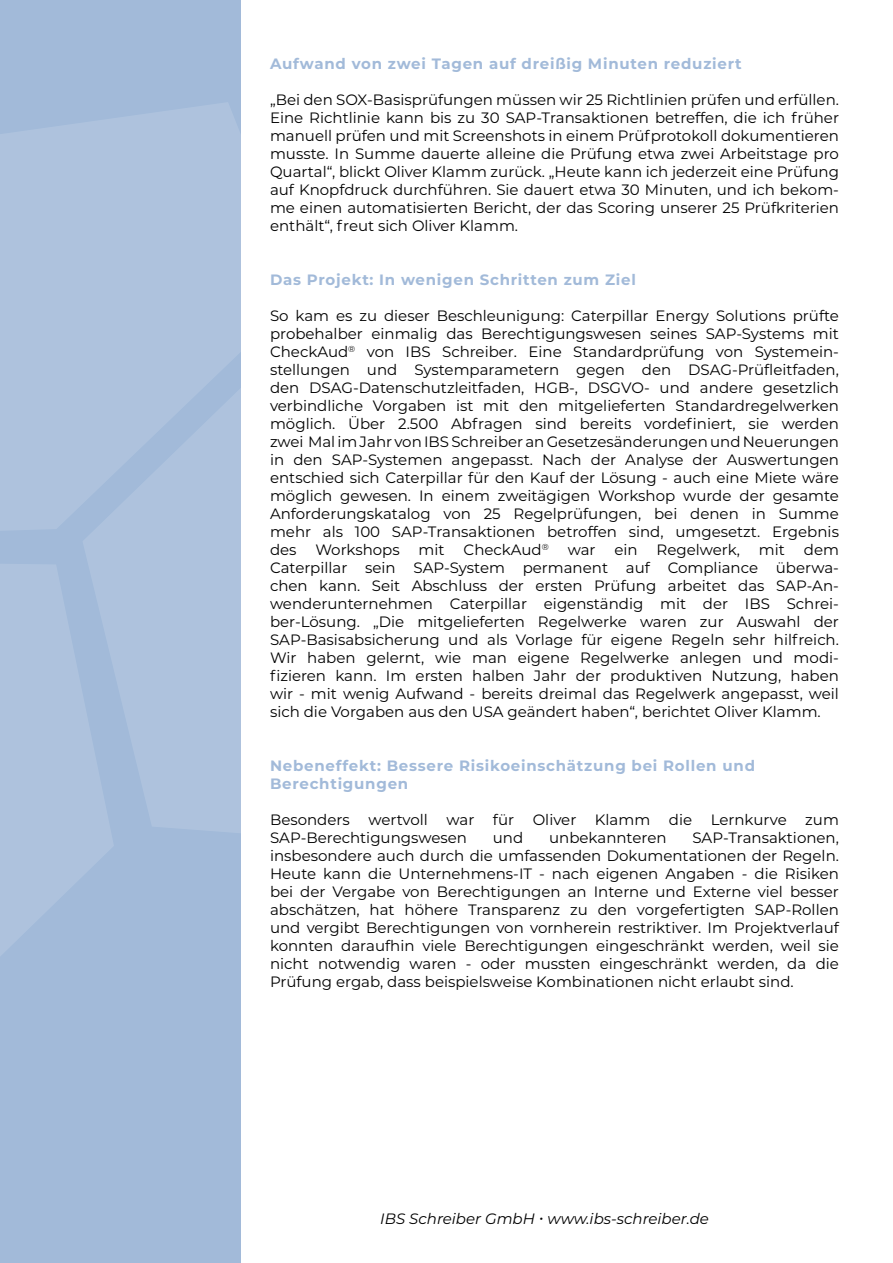
<style>
.page{position:relative;width:893px;height:1263px;background:#fff}
.page>*{position:absolute;margin:0;border:0;box-sizing:border-box;transform-origin:0 0}
.t1{font:15px/18px "Montserrat";color:#000;text-align:justify}
.t2{font:700 15px/18px "Montserrat";letter-spacing:.05em;color:#a2bad9}
.t3{font:italic 15px "Montserrat";color:#000}
</style>
<div class="page">
<div style="left:0;top:0;width:241px;height:1263px;background:#a2bad9"></div>
<svg style="left:0;top:103px;width:241px;height:853px;fill:#aec2dd"></svg>
<p class="t2" style="left:270px;top:53px;width:473px">Aufwand von zwei Tagen auf dreißig Minuten reduziert</p>
<p class="t1" style="left:270px;top:90px;width:570px">„Bei den SOX-Basisprüfungen müssen wir 25 Richtlinien prüfen und erfüllen.<br>Eine Richtlinie kann bis zu 30 SAP-Transaktionen betreffen, die ich früher manuell prüfen und mit Screenshots in einem Prüfprotokoll dokumentieren musste. In Summe dauerte alleine die Prüfung etwa zwei Arbeitstage pro Quartal“, blickt Oliver Klamm zurück. „Heute kann ich jederzeit eine Prüfung auf Knopfdruck durchführen. Sie dauert etwa 30 Minuten, und ich bekom&shy;me einen automatisierten Bericht, der das Scoring unserer 25 Prüfkriterien enthält“, freut sich Oliver Klamm.</p>
<p class="t2" style="left:270px;top:269px;width:367px">Das Projekt: In wenigen Schritten zum Ziel</p>
<p class="t1" style="left:270px;top:306px;width:570px">So kam es zu dieser Beschleunigung: Caterpillar Energy Solutions prüfte probehalber einmalig das Berechtigungswesen seines SAP-Systems mit CheckAud<sup>®</sup> von IBS Schreiber. Eine Standardprüfung von Systemein&shy;stellungen und Systemparametern gegen den DSAG-Prüfleitfaden, den DSAG-Datenschutzleitfaden, HGB-, DSGVO- und andere gesetzlich verbindliche Vorgaben ist mit den mitgelieferten Standardregelwerken möglich. Über 2.500 Abfragen sind bereits vordefiniert, sie werden zwei Mal im Jahr von IBS Schreiber an Gesetzesänderungen und Neuerungen in den SAP-Systemen angepasst. Nach der Analyse der Auswertungen entschied sich Caterpillar für den Kauf der Lösung - auch eine Miete wäre möglich gewesen. In einem zweitägigen Workshop wurde der gesamte Anforderungskatalog von 25 Regelprüfungen, bei denen in Summe mehr als 100 SAP-Transaktionen betroffen sind, umgesetzt. Ergebnis des</p>
<p class="t1" style="left:315px;top:540px;width:86px">Workshops</p>
<p class="t1" style="left:419px;top:540px;width:28px">mit</p>
<p class="t1" style="left:464px;top:540px;width:87px">CheckAud<sup>®</sup></p>
<p class="t1" style="left:568px;top:540px;width:29px">war</p>
<p class="t1" style="left:614px;top:540px;width:25px">ein</p>
<p class="t1" style="left:656px;top:540px;width:85px">Regelwerk,</p>
<p class="t1" style="left:759px;top:540px;width:28px">mit</p>
<p class="t1" style="left:270px;top:540px;width:570px;text-indent:534px">dem Caterpillar sein SAP-System permanent auf Compliance überwa&shy;chen kann. Seit Abschluss der ersten Prüfung arbeitet das SAP-An&shy;wenderunternehmen Caterpillar eigenständig mit der IBS Schrei&shy;ber-Lösung. „Die mitgelieferten Regelwerke waren zur Auswahl der SAP-Basisabsicherung und als Vorlage für eigene Regeln sehr hilfreich.<br>Wir haben gelernt, wie man eigene Regelwerke anlegen und modi&shy;fizieren kann. Im ersten halben Jahr der produktiven Nutzung, haben wir - mit wenig Aufwand - bereits dreimal das Regelwerk angepasst, weil sich die Vorgaben aus den USA geändert haben“, berichtet Oliver Klamm.</p>
<p class="t2" style="left:270px;top:755px;width:486px">Nebeneffekt: Bessere Risikoeinschätzung bei Rollen und<br>Berechtigungen</p>
<p class="t1" style="left:270px;top:810px;width:570px">Besonders wertvoll war für Oliver Klamm die Lernkurve zum<br>SAP-Berechtigungswesen</p>
<p class="t1" style="left:270px;top:828px;width:570px;text-indent:422px">SAP-Transaktionen, insbesondere auch durch die umfassenden Dokumentationen der Regeln.<br>Heute kann die Unternehmens-IT - nach eigenen Angaben - die Risiken bei der Vergabe von Berechtigungen an Interne und Externe viel besser abschätzen, hat höhere Transparenz zu den vorgefertigten SAP-Rollen und vergibt Berechtigungen von vornherein restriktiver. Im Projektverlauf konnten daraufhin viele Berechtigungen eingeschränkt werden, weil sie nicht notwendig waren - oder mussten eingeschränkt werden, da die Prüfung ergab, dass beispielsweise Kombinationen nicht erlaubt sind.</p>
<p class="t1" style="left:493px;top:828px;width:32px">und</p>
<p class="t1" style="left:549px;top:828px;width:119px">unbekannteren</p>
<p class="t3" style="left:380px;top:1208px;width:330px">IBS Schreiber GmbH • www.ibs-schreiber.de</p>
</div>
